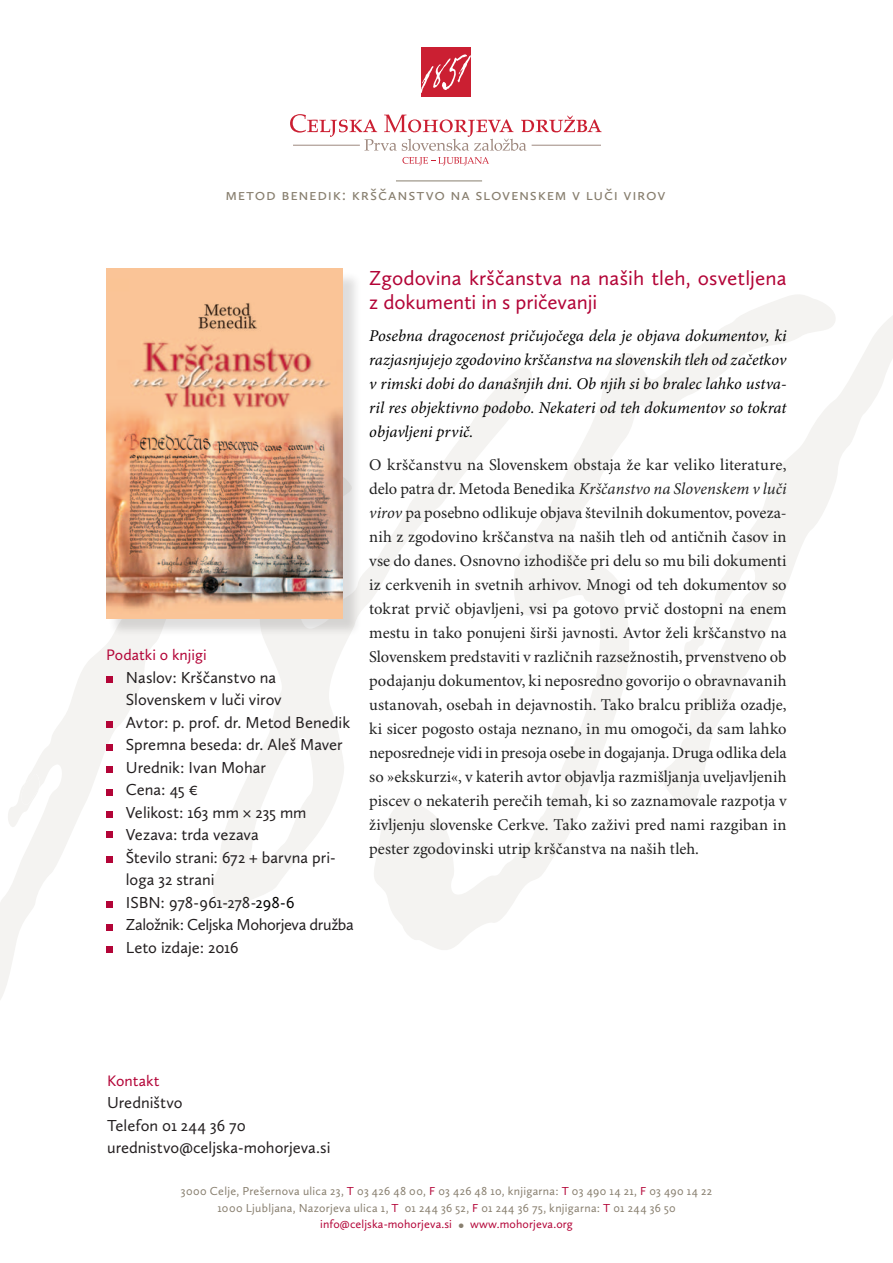
<style>
.page{position:relative;width:893px;height:1263px;background:#fff}
.page>*{position:absolute;margin:0;border:0;box-sizing:border-box;transform-origin:0 0}
.besedilo{font:21px/24px "Calluna Sans";letter-spacing:-.005em;color:#b30437}
.besedilo-2{font:16.5px/24px "Minion Pro";letter-spacing:.005em;color:#222;text-align:justify}
.podatki_o_knjigi{font:16.5px/22.5px "Calluna Sans";letter-spacing:-.005em;color:#231f20}
.besedilo-3{font:italic 16.5px/24px "Minion Pro";color:#000;text-align:justify}
.besedilo-4{font:16.5px "Calluna Sans";letter-spacing:.04em;color:#887f6f}
.podatki_o_knjigi-2{font:16.5px "Calluna Sans";letter-spacing:-.03em;color:#231f20}
.podatki_o_knjigi-3{font:15.75px "Calluna Sans";letter-spacing:-.01em;color:#b30437}
.besedilo-5{font:12px "Calluna Sans";letter-spacing:.03em;color:#887f6f}
.t1{font:12px "Calluna Sans";letter-spacing:.01em;color:#b30437}
.s1{color:#000}
.s2{font-style:italic}
.s3{color:#b30437}
.s4{font-size:16.5px;color:#887f6f}
</style>
<div class="page">
<svg style="left:219px;top:568px;width:150px;height:342px"></svg>
<svg style="left:369px;top:295px;width:461px;height:655px"></svg>
<svg style="left:0;top:618px;width:219px;height:382px"></svg>
<svg style="left:6px;top:770px;width:34px;height:61px"></svg>
<svg style="left:655px;top:308px;width:238px;height:515px"></svg>
<div style="left:106px;top:676px;width:7px;height:7px;background:#b30437"></div>
<div style="left:106px;top:721px;width:7px;height:7px;background:#b30437"></div>
<div style="left:106px;top:744px;width:7px;height:6px;background:#b30437"></div>
<div style="left:106px;top:766px;width:7px;height:7px;background:#b30437"></div>
<div style="left:106px;top:789px;width:7px;height:6px;background:#b30437"></div>
<div style="left:106px;top:811px;width:7px;height:7px;background:#b30437"></div>
<div style="left:106px;top:831px;width:7px;height:7px;background:#b30437"></div>
<div style="left:106px;top:856px;width:7px;height:7px;background:#b30437"></div>
<div style="left:106px;top:901px;width:7px;height:7px;background:#b30437"></div>
<div style="left:106px;top:924px;width:7px;height:6px;background:#b30437"></div>
<div style="left:106px;top:946px;width:7px;height:7px;background:#b30437"></div>
<div style="left:421px;top:47px;width:50px;height:50px;background:#cb1f32"></div>
<svg style="left:421px;top:54px;width:50px;height:39px"></svg>
<svg style="left:290px;top:114px;width:312px;height:37px"></svg>
<hr style="left:293px;top:145px;width:67px;height:1px;background:#9e887e">
<hr style="left:532px;top:145px;width:69px;height:1px;background:#9e887e">
<svg style="left:402px;top:157px;width:87px;height:8px"></svg>
<hr style="left:396px;top:181px;width:86px;height:1px;background:#887f6f">
<div style="left:109px;top:271px;width:252px;height:366px;background:#231f20;opacity:.15"></div>
<img style="left:106px;top:269px;width:237px;height:349px">
<p class="besedilo-4" style="left:225px;top:184px;width:441px">metod benedik: krščanstvo na slovenskem v luči virov</p>
<p class="podatki_o_knjigi-3" style="left:106px;top:645px;width:102px">Podatki o knjigi</p>
<p class="podatki_o_knjigi" style="left:126px;top:666px;width:157px">Naslov: Krščanstvo na<br>Slovenskem v luči virov</p>
<p class="podatki_o_knjigi" style="left:126px;top:711px;width:226px">Avtor: p. prof. dr. Metod Benedik</p>
<p class="podatki_o_knjigi" style="left:126px;top:733px;width:218px">Spremna beseda: dr. Aleš Maver</p>
<p class="podatki_o_knjigi" style="left:126px;top:756px;width:142px">Urednik: Ivan Mohar</p>
<p class="podatki_o_knjigi" style="left:126px;top:778px;width:74px">Cena: 45 €</p>
<p class="podatki_o_knjigi" style="left:126px;top:801px;width:182px">Velikost: 163 mm × 235 mm</p>
<p class="podatki_o_knjigi" style="left:126px;top:823px;width:134px">Vezava: trda vezava</p>
<p class="podatki_o_knjigi" style="left:126px;top:846px;width:211px">Število strani: 672 + barvna pri&shy;loga 32 strani</p>
<p class="podatki_o_knjigi" style="left:126px;top:891px;width:170px">ISBN: 978-961-278-<span class="s1">298-6</span></p>
<p class="podatki_o_knjigi-2" style="left:126px;top:915px;width:229px">Založnik: Celjska Mohorjeva družba</p>
<p class="podatki_o_knjigi" style="left:126px;top:936px;width:114px">Leto izdaje: 2016</p>
<p class="besedilo" style="left:369px;top:266px;width:419px">Zgodovina krščanstva na naših tleh, osvetljena z dokumenti in s pričevanji</p>
<p class="besedilo-3" style="left:369px;top:325px;width:419px">Posebna dragocenost pričujočega dela je objava dokumentov, ki razjasnjujejo zgodovino krščanstva na slovenskih tleh od začetkov v rimski dobi do današnjih dni. Ob njih si bo bralec lahko ustva&shy;ril res objektivno podobo. Nekateri od teh dokumentov so tokrat objavljeni prvič.</p>
<p class="besedilo-2" style="left:369px;top:453px;width:419px">O krščanstvu na Slovenskem obstaja že kar veliko literature, delo patra dr. Metoda Benedika <span class="s2">Krščanstvo na Slovenskem v luči virov</span> pa posebno odlikuje objava številnih dokumentov, poveza&shy;nih z zgodovino krščanstva na naših tleh od antičnih časov in vse do danes. Osnovno izhodišče pri delu so mu bili dokumenti iz cerkvenih in svetnih arhivov. Mnogi od teh dokumentov so tokrat prvič objavljeni, vsi pa gotovo prvič dostopni na enem mestu in tako ponujeni širši javnosti. Avtor želi krščanstvo na Slovenskem predstaviti v različnih razsežnostih, prvenstveno ob podajanju dokumentov, ki neposredno govorijo o obravnavanih ustanovah, osebah in dejavnostih. Tako bralcu približa ozadje, ki sicer pogosto ostaja neznano, in mu omogoči, da sam lahko neposredneje vidi in presoja osebe in dogajanja. Druga odlika dela so »ekskurzi«, v katerih avtor objavlja razmišljanja uveljavljenih piscev o nekaterih perečih temah, ki so zaznamovale razpotja v življenju slovenske Cerkve. Tako zaživi pred nami razgiban in pester zgodovinski utrip krščanstva na naših tleh.</p>
<p class="podatki_o_knjigi-3" style="left:107px;top:1071px;width:54px">Kontakt</p>
<p class="podatki_o_knjigi" style="left:107px;top:1091px;width:77px">Uredništvo</p>
<p class="podatki_o_knjigi" style="left:107px;top:1113px;width:140px">Telefon 01 244 36 70</p>
<p class="podatki_o_knjigi" style="left:107px;top:1136px;width:225px">urednistvo@celjska-mohorjeva.si</p>
<p class="besedilo-5" style="left:181px;top:1184px;width:533px">3000 Celje, Prešernova ulica 23, <span class="s3">T</span> 03 426 48 00, <span class="s3">F</span> 03 426 48 10, knjigarna: <span class="s3">T</span> 03 490 14 21, <span class="s3">F</span> 03 490 14 22</p>
<p class="besedilo-5" style="left:217px;top:1201px;width:460px">1000 Ljubljana, Nazorjeva ulica 1, <span class="s3">T</span> 01 244 36 52, <span class="s3">F</span> 01 244 36 75, knjigarna: <span class="s3">T</span> 01 244 36 50</p>
<p class="t1" style="left:320px;top:1217px;width:254px">info@celjska-mohorjeva.si <span class="s4">•</span> www.mohorjeva.org</p>
</div>
